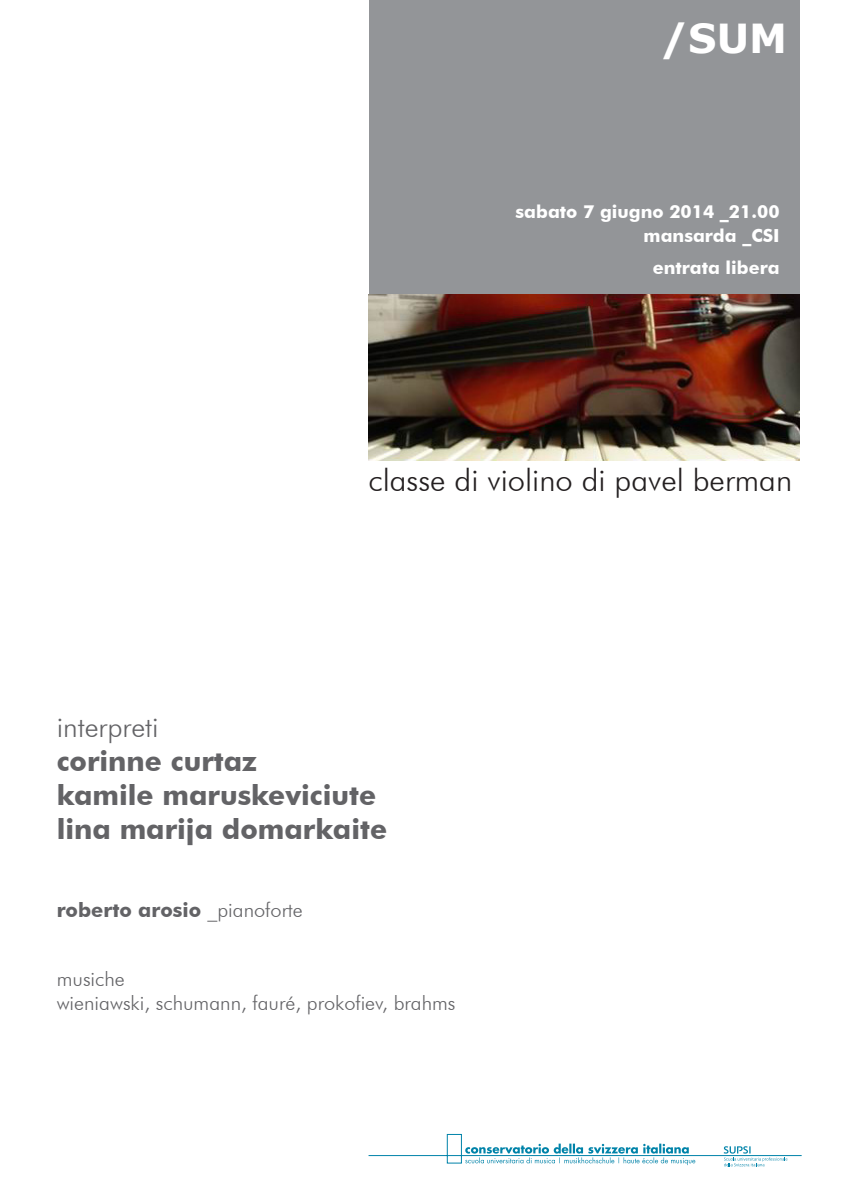
<style>
.page{position:relative;width:842px;height:1191px;background:#fff}
.page>*{position:absolute;margin:0;border:0;box-sizing:border-box;transform-origin:0 0}
.t1{font:700 40px "Verdana";color:#fff}
.t2{font:300 31px "Futura BT";color:#231f20}
.t3{font:700 28px/34px "Futura BT";color:#636366}
.t4{font:300 28px "Futura BT";color:#636366}
.t5{font:300 20px/24px "Futura BT";color:#636366}
.t6{font:700 20px "Futura BT";color:#636366}
.t7{font:700 18px/24px "Futura BT";color:#fff;text-align:right}
.s1{font-weight:300}
</style>
<div class="page">
<div style="left:369px;top:0;width:430px;height:295px;background:#939598"></div>
<svg style="left:368px;top:1134px;width:434px;height:32px"></svg>
<img style="left:369px;top:295px;width:430px;height:165px">
<h1 class="t1" style="left:661px;top:10px;width:128px">/SUM</h1>
<p class="t7" style="left:515px;top:199px;width:266px">sabato 7 giugno 2014 _21.00 mansarda _CSI</p>
<p class="t7" style="left:653px;top:255px;width:128px">entrata libera</p>
<p class="t2" style="left:369px;top:461px;width:425px">classe di violino di pavel berman</p>
<p class="t4" style="left:57px;top:709px;width:103px">interpreti</p>
<p class="t3" style="left:57px;top:743px;width:332px">corinne curtaz<br>kamile maruskeviciute lina marija domarkaite</p>
<p class="t6" style="left:57px;top:898px;width:248px">roberto arosio <span class="s1">_pianoforte</span></p>
<p class="t5" style="left:57px;top:966px;width:400px">musiche<br>wieniawski, schumann, fauré, prokofiev, brahms</p>
</div>
